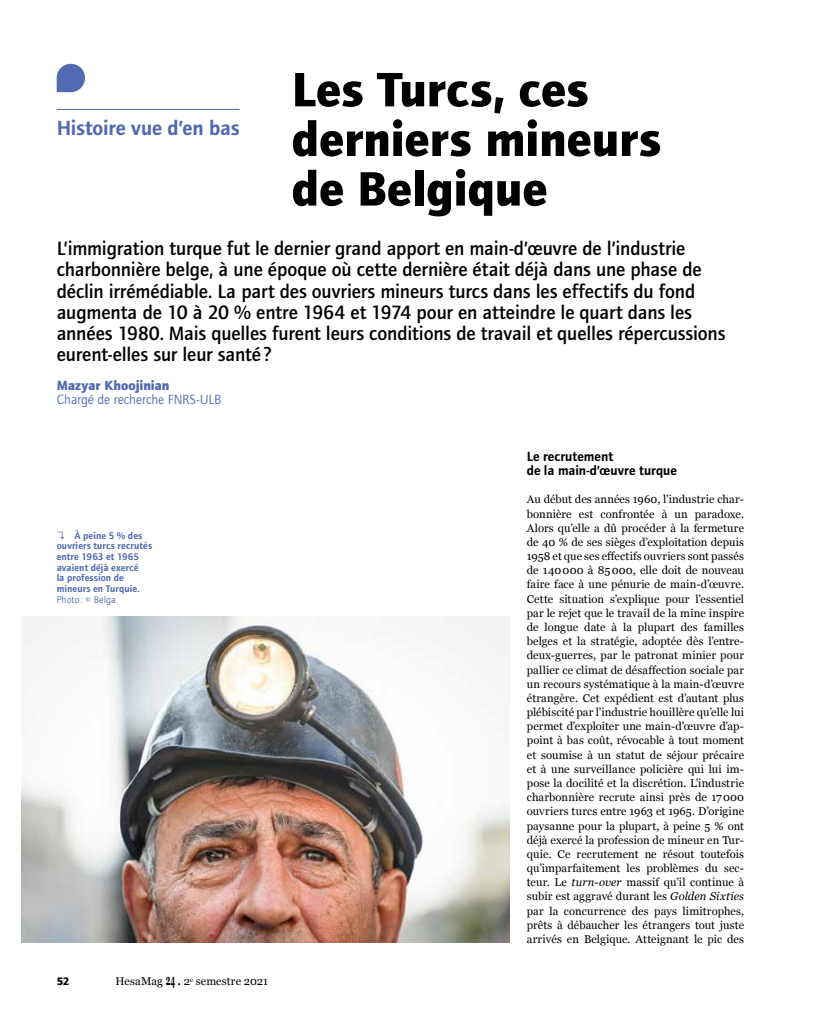
<style>
.page{position:relative;width:815px;height:1028px;background:#fff}
.page>*{position:absolute;margin:0;border:0;box-sizing:border-box;transform-origin:0 0}
.t1{font:50px/49.6px "etui Foundry Journal bold";color:#000}
.t2{font:21.25px "etui Foundry Journal Demi";letter-spacing:-.01em;color:#5069b1}
.t3{font:20px/21.2px "etui Foundry Journal Medium";letter-spacing:-.005em;color:#000}
.t4{font:13.75px/14.1px "etui Foundry Journal Demi";color:#000}
.t5{font:13.75px "etui Foundry Journal book";color:#5069b1}
.t6{font:13.75px "etui Foundry Journal bold";color:#5069b1}
.t7{font:11.25px/14.1px "Georgia";color:#000;text-align:justify}
.t8{font:11.25px "etui Foundry Journal bold";color:#000}
.t9{font:10px/10.6px "etui Foundry Journal Demi";letter-spacing:.01em;color:#5069b1}
.t10{font:10px "etui Foundry Journal book";letter-spacing:.01em;color:#5069b1}
.s1{font-family:"Inter";font-weight:300}
.s2{font-weight:700;font-size:14.88px}
.s3{font-size:15px}
.s4{font-style:italic}
</style>
<div class="page">
<hr style="left:57px;top:109px;width:183px;height:1px;background:#5069b1">
<div style="left:57px;top:64px;width:28px;height:28px;background:#5069b1;border-radius:14px"></div>
<img style="left:21px;top:617px;width:488px;height:326px">
<h2 class="t2" style="left:57px;top:115px;width:184px">Histoire vue d’en bas</h2>
<h1 class="t1" style="left:292px;top:65px;width:371px">Les Turcs, ces derniers mineurs de Belgique</h1>
<p class="t3" style="left:57px;top:238px;width:670px">L’immigration turque fut le dernier grand apport en main-d’œuvre de l’industrie charbonnière belge, à une époque où cette dernière était déjà dans une phase de déclin irrémédiable. La part des ouvriers mineurs turcs dans les effectifs du fond augmenta de 10 à 20 % entre 1964 et 1974 pour en atteindre le quart dans les années 1980. Mais quelles furent leurs conditions de travail et quelles répercussions eurent-elles sur leur santé ?</p>
<p class="t6" style="left:57px;top:377px;width:114px">Mazyar Khoojinian</p>
<p class="t5" style="left:57px;top:392px;width:166px">Chargé de recherche FNRS-ULB</p>
<p class="t9" style="left:57px;top:530px;width:97px"><span class="s1">↴</span> À peine 5 % des ouvriers turcs recrutés entre 1963 et 1965 avaient déjà exercé<br>la profession de mineurs en Turquie.</p>
<p class="t10" style="left:57px;top:594px;width:61px">Photo : © Belga</p>
<p class="t8" style="left:57px;top:975px;width:14px">52</p>
<p class="t7" style="left:115px;top:974px;width:154px">HesaMag <span class="s2">24</span> <span class="s3">.</span> 2<sup>e</sup> semestre 2021</p>
<p class="t4" style="left:527px;top:449px;width:152px">Le recrutement<br>de la main-d’œuvre turque</p>
<p class="t7" style="left:527px;top:492px;width:219px">Au début des années 1960, l’industrie char&shy;bonnière est confrontée à un paradoxe.<br>Alors qu’elle a dû procéder à la fermeture de 40 % de ses sièges d’exploitation depuis 1958 et que ses effectifs ouvriers sont passés de 140000 à 85000, elle doit de nouveau faire face à une pénurie de main-d’œuvre.<br>Cette situation s’explique pour l’essentiel par le rejet que le travail de la mine inspire de longue date à la plupart des familles belges et la stratégie, adoptée dès l’entre&shy;deux-guerres, par le patronat minier pour pallier ce climat de désaffection sociale par un recours systématique à la main-d’œuvre étrangère. Cet expédient est d’autant plus plébiscité par l’industrie houillère qu’elle lui permet d’exploiter une main-d’œuvre d’ap&shy;point à bas coût, révocable à tout moment et soumise à un statut de séjour précaire et à une surveillance policière qui lui im&shy;pose la docilité et la discrétion. L’industrie charbonnière recrute ainsi près de 17000 ouvriers turcs entre 1963 et 1965. D’origine paysanne pour la plupart, à peine 5 % ont déjà exercé la profession de mineur en Tur&shy;quie. Ce recrutement ne résout toutefois qu’imparfaitement les problèmes du sec&shy;teur. Le <span class="s4">turn-over</span> massif qu’il continue à subir est aggravé durant les <span class="s4">Golden Sixties </span>par la concurrence des pays limitrophes, prêts à débaucher les étrangers tout juste arrivés en Belgique. Atteignant le pic des</p>
</div>
